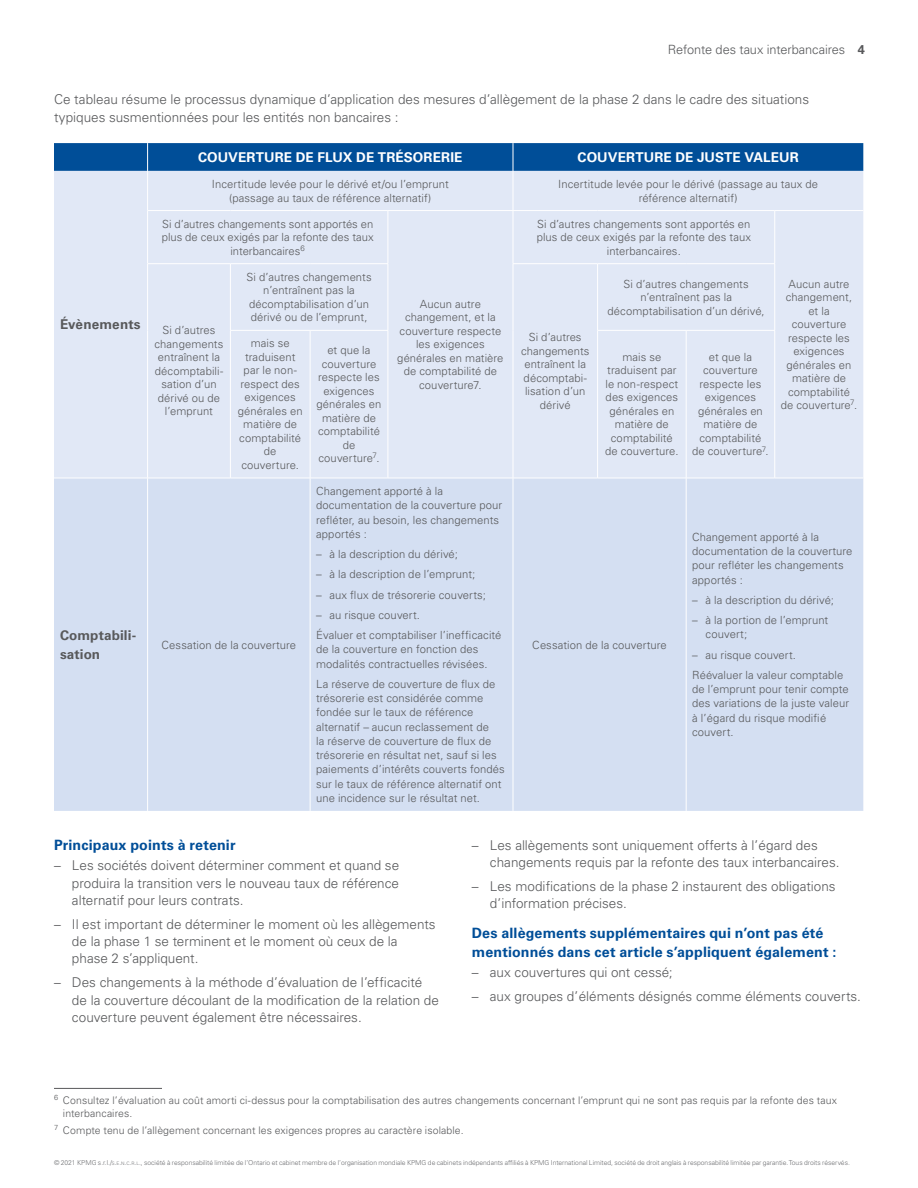
<style>
.page{position:relative;width:918px;height:1188px;background:#fff}
.page>*{position:absolute;margin:0;border:0;box-sizing:border-box;transform-origin:0 0}
.t1{font:700 14.25px/18.8px "Univers LT Std";letter-spacing:.01em;color:#004e98}
.t2{font:300 13.5px/17.2px "Univers LT Std";color:#58595b}
.t3{font:700 13.5px "Univers LT Std";letter-spacing:.01em;color:#fff}
.t4{font:700 13.5px/18.8px "Univers LT Std";letter-spacing:.01em;color:#58595b}
.t5{font:300 12.75px "Univers LT Std";letter-spacing:-.005em;color:#58595b}
.t6{font:300 11.25px/13.5px "Univers LT Std";letter-spacing:.005em;color:#58595b;text-align:center}
.t7{font:300 10.5px/13.5px "Univers LT Std";letter-spacing:.01em;color:#58595b}
.t8{font:300 6.75px "Univers LT Std";letter-spacing:-.005em;color:#6d6e71}
.s1{font-weight:700}
.s2{font-size:4.8px}
.s3{font-style:inherit}
</style>
<div class="page">
<div style="left:54px;top:171px;width:809px;height:307px;background:#e1e8f6"></div>
<div style="left:54px;top:479px;width:809px;height:332px;background:#d4dff2"></div>
<hr style="left:388px;top:264px;width:1px;height:66px;background:#fff">
<hr style="left:774px;top:264px;width:1px;height:66px;background:#fff">
<hr style="left:147px;top:171px;width:1px;height:39px;background:#fff">
<hr style="left:513px;top:171px;width:1px;height:39px;background:#fff">
<hr style="left:147px;top:210px;width:83px;height:1px;background:#fff">
<hr style="left:147px;top:211px;width:1px;height:52px;background:#fff">
<hr style="left:230px;top:210px;width:80px;height:1px;background:#fff">
<hr style="left:310px;top:210px;width:78px;height:1px;background:#fff">
<hr style="left:388px;top:210px;width:125px;height:1px;background:#fff">
<hr style="left:388px;top:211px;width:1px;height:52px;background:#fff">
<hr style="left:513px;top:210px;width:85px;height:1px;background:#fff">
<hr style="left:513px;top:211px;width:1px;height:52px;background:#fff">
<hr style="left:598px;top:210px;width:88px;height:1px;background:#fff">
<hr style="left:686px;top:210px;width:89px;height:1px;background:#fff">
<hr style="left:775px;top:210px;width:88px;height:1px;background:#fff">
<hr style="left:774px;top:211px;width:1px;height:52px;background:#fff">
<hr style="left:147px;top:263px;width:83px;height:1px;background:#fff">
<hr style="left:147px;top:264px;width:1px;height:66px;background:#fff">
<hr style="left:147px;top:330px;width:1px;height:148px;background:#fff">
<hr style="left:230px;top:263px;width:80px;height:1px;background:#fff">
<hr style="left:230px;top:264px;width:1px;height:66px;background:#fff">
<hr style="left:310px;top:263px;width:78px;height:1px;background:#fff">
<hr style="left:513px;top:263px;width:85px;height:1px;background:#fff">
<hr style="left:513px;top:264px;width:1px;height:66px;background:#fff">
<hr style="left:513px;top:330px;width:1px;height:148px;background:#fff">
<hr style="left:598px;top:263px;width:88px;height:1px;background:#fff">
<hr style="left:597px;top:264px;width:1px;height:66px;background:#fff">
<hr style="left:686px;top:263px;width:89px;height:1px;background:#fff">
<hr style="left:230px;top:330px;width:80px;height:1px;background:#fff">
<hr style="left:230px;top:331px;width:1px;height:147px;background:#fff">
<hr style="left:310px;top:330px;width:78px;height:1px;background:#fff">
<hr style="left:310px;top:331px;width:1px;height:147px;background:#fff">
<hr style="left:388px;top:331px;width:1px;height:147px;background:#fff">
<hr style="left:597px;top:330px;width:89px;height:1px;background:#fff">
<hr style="left:597px;top:331px;width:1px;height:147px;background:#fff">
<hr style="left:686px;top:330px;width:89px;height:1px;background:#fff">
<hr style="left:686px;top:331px;width:1px;height:147px;background:#fff">
<hr style="left:774px;top:331px;width:1px;height:147px;background:#fff">
<hr style="left:147px;top:478px;width:1px;height:333px;background:#fff">
<hr style="left:310px;top:478px;width:1px;height:333px;background:#fff">
<hr style="left:513px;top:478px;width:1px;height:333px;background:#fff">
<hr style="left:686px;top:478px;width:1px;height:333px;background:#fff">
<svg style="left:54px;top:143px;width:809px;height:28px;background:#024f99"></svg>
<hr style="left:54px;top:1088px;width:108px;height:1px;background:#58595b">
<p class="t5" style="left:668px;top:42px;width:199px">Refonte des taux interbancaires <span class="s1">4</span></p>
<p class="t2" style="left:54px;top:91px;width:757px">Ce tableau résume le processus dynamique d’application des mesures d’allègement de la phase 2 dans le cadre des situations typiques susmentionnées pour les entités non bancaires :</p>
<p class="t3" style="left:198px;top:149px;width:266px">COUVERTURE DE FLUX DE TRÉSORERIE</p>
<p class="t3" style="left:578px;top:149px;width:223px">COUVERTURE DE JUSTE VALEUR</p>
<p class="t4" style="left:60px;top:315px;width:82px">Évènements</p>
<p class="t6" style="left:212px;top:177px;width:238px">Incertitude levée pour le dérivé et/ou l’emprunt (passage au taux de référence alternatif)</p>
<p class="t6" style="left:558px;top:177px;width:261px">Incertitude levée pour le dérivé (passage au taux de référence alternatif)</p>
<p class="t6" style="left:162px;top:217px;width:214px">Si d’autres changements sont apportés en plus de ceux exigés par la refonte des taux interbancaires<sup>6</sup></p>
<p class="t6" style="left:537px;top:217px;width:216px">Si d’autres changements sont apportés en plus de ceux exigés par la refonte des taux interbancaires.</p>
<p class="t6" style="left:155px;top:324px;width:70px">Si d’autres changements entraînent la décomptabili&shy;sation d’un dérivé ou de l’emprunt</p>
<p class="t6" style="left:247px;top:270px;width:127px">Si d’autres changements n’entraînent pas la décomptabilisation d’un dérivé ou de l’emprunt,</p>
<p class="t6" style="left:608px;top:277px;width:159px">Si d’autres changements n’entraînent pas la décomptabilisation d’un dérivé,</p>
<p class="t6" style="left:397px;top:297px;width:108px">Aucun autre changement, et la couverture respecte les exigences générales en matière de comptabilité de couverture7.</p>
<p class="t6" style="left:521px;top:330px;width:70px">Si d’autres changements entraînent la décomptabi&shy;lisation d’un dérivé</p>
<p class="t6" style="left:238px;top:337px;width:66px">mais se traduisent par le non&shy;respect des exigences générales en matière de comptabilité de couverture.</p>
<p class="t6" style="left:317px;top:344px;width:66px">et que la couverture respecte les exigences générales en matière de comptabilité de couverture<sup>7</sup>.</p>
<p class="t6" style="left:605px;top:350px;width:75px">mais se traduisent par le non-respect des exigences générales en matière de comptabilité de couverture.</p>
<p class="t6" style="left:692px;top:350px;width:78px">et que la couverture respecte les exigences générales en matière de comptabilité de couverture<sup>7</sup>.</p>
<p class="t6" style="left:781px;top:277px;width:78px">Aucun autre changement, et la couverture respecte les exigences générales en matière de comptabilité de couverture<sup>7</sup>.</p>
<p class="t4" style="left:60px;top:626px;width:78px">Comptabili&shy;sation</p>
<p class="t6" style="left:162px;top:638px;width:136px">Cessation de la couverture</p>
<p class="t6" style="left:316px;top:484px;width:188px;line-height:14.2px;text-align:left">Changement apporté à la documentation de la couverture pour refléter, au besoin, les changements apportés :</p>
<p class="t6" style="left:316px;top:547px;width:143px">– à la description du dérivé;</p>
<p class="t6" style="left:316px;top:568px;width:161px">– à la description de l’emprunt;</p>
<p class="t6" style="left:316px;top:588px;width:171px">– aux flux de trésorerie couverts;</p>
<p class="t6" style="left:316px;top:605px;width:187px;line-height:20.2px;text-align:left">– au risque couvert.<br>Évaluer et comptabiliser l’inefficacité</p>
<p class="t6" style="left:316px;top:642px;width:173px;line-height:14.2px;text-align:left">de la couverture en fonction des modalités contractuelles révisées.</p>
<p class="t6" style="left:316px;top:677px;width:190px;line-height:14.2px;text-align:left">La réserve de couverture de flux de trésorerie est considérée comme fondée sur le taux de référence alternatif – aucun reclassement de<br>la réserve de couverture de flux de trésorerie en résultat net, sauf si les paiements d’intérêts couverts fondés sur le taux de référence alternatif ont une incidence sur le résultat net.</p>
<p class="t6" style="left:532px;top:638px;width:136px">Cessation de la couverture</p>
<p class="t6" style="left:692px;top:530px;width:162px;line-height:14.2px;text-align:left">Changement apporté à la documentation de la couverture pour refléter les changements apportés :</p>
<p class="t6" style="left:692px;top:593px;width:143px">– à la description du dérivé;</p>
<p class="t6" style="left:706px;top:613px;width:124px;line-height:14.2px;text-align:left;text-indent:-14px">– à la portion de l’emprunt couvert;</p>
<p class="t6" style="left:692px;top:645px;width:153px;line-height:20.2px;text-align:left">– au risque couvert.<br>Réévaluer la valeur comptable</p>
<p class="t6" style="left:692px;top:682px;width:159px;line-height:14.2px;text-align:left">de l’emprunt pour tenir compte des variations de la juste valeur à l’égard du risque modifié couvert.</p>
<p class="t1" style="left:54px;top:836px;width:183px">Principaux points à retenir</p>
<p class="t2" style="left:72px;top:857px;width:329px;text-align:justify;text-indent:-18px">– Les sociétés doivent déterminer comment et quand se produira la transition vers le nouveau taux de référence alternatif pour leurs contrats.</p>
<p class="t2" style="left:72px;top:915px;width:365px;text-indent:-18px">– Il est important de déterminer le moment où les allègements de la phase 1 se terminent et le moment où ceux de la phase 2 s’appliquent.</p>
<p class="t2" style="left:72px;top:974px;width:368px;text-indent:-18px">– Des changements à la méthode d’évaluation de l’efficacité de la couverture découlant de la modification de la relation de couverture peuvent également être nécessaires.</p>
<p class="t2" style="left:490px;top:836px;width:351px;text-indent:-18px">– Les allègements sont uniquement offerts à l’égard des changements requis par la refonte des taux interbancaires.</p>
<p class="t2" style="left:490px;top:877px;width:347px;text-indent:-18px">– Les modifications de la phase 2 instaurent des obligations d’information précises.</p>
<p class="t1" style="left:472px;top:924px;width:366px">Des allègements supplémentaires qui n’ont pas été mentionnés dans cet article s’appliquent également :</p>
<p class="t2" style="left:472px;top:964px;width:202px">– aux couvertures qui ont cessé;</p>
<p class="t2" style="left:472px;top:988px;width:391px">– aux groupes d’éléments désignés comme éléments couverts.</p>
<p class="t7" style="left:63px;top:1093px;width:776px;text-indent:-9px"><sup>6</sup> Consultez l’évaluation au coût amorti ci-dessus pour la comptabilisation des autres changements concernant l’emprunt qui ne sont pas requis par la refonte des taux interbancaires.</p>
<p class="t7" style="left:54px;top:1123px;width:411px"><sup>7</sup> Compte tenu de l’allègement concernant les exigences propres au caractère isolable.</p>
<p class="t8" style="left:54px;top:1159px;width:797px">© 2021 KPMG s.r.l./<span class="s2">S</span><span class="s3">.</span><span class="s2">E</span><span class="s3">.</span><span class="s2">N</span><span class="s3">.</span><span class="s2">C</span><span class="s3">.</span><span class="s2">R</span><span class="s3">.</span><span class="s2">L</span><span class="s3">.</span>, société à responsabilité limitée de l’Ontario et cabinet membre de l’organisation mondiale KPMG de cabinets indépendants affiliés à KPMG International Limited, société de droit anglais à responsabilité limitée par garantie. Tous droits réservés.</p>
</div>
